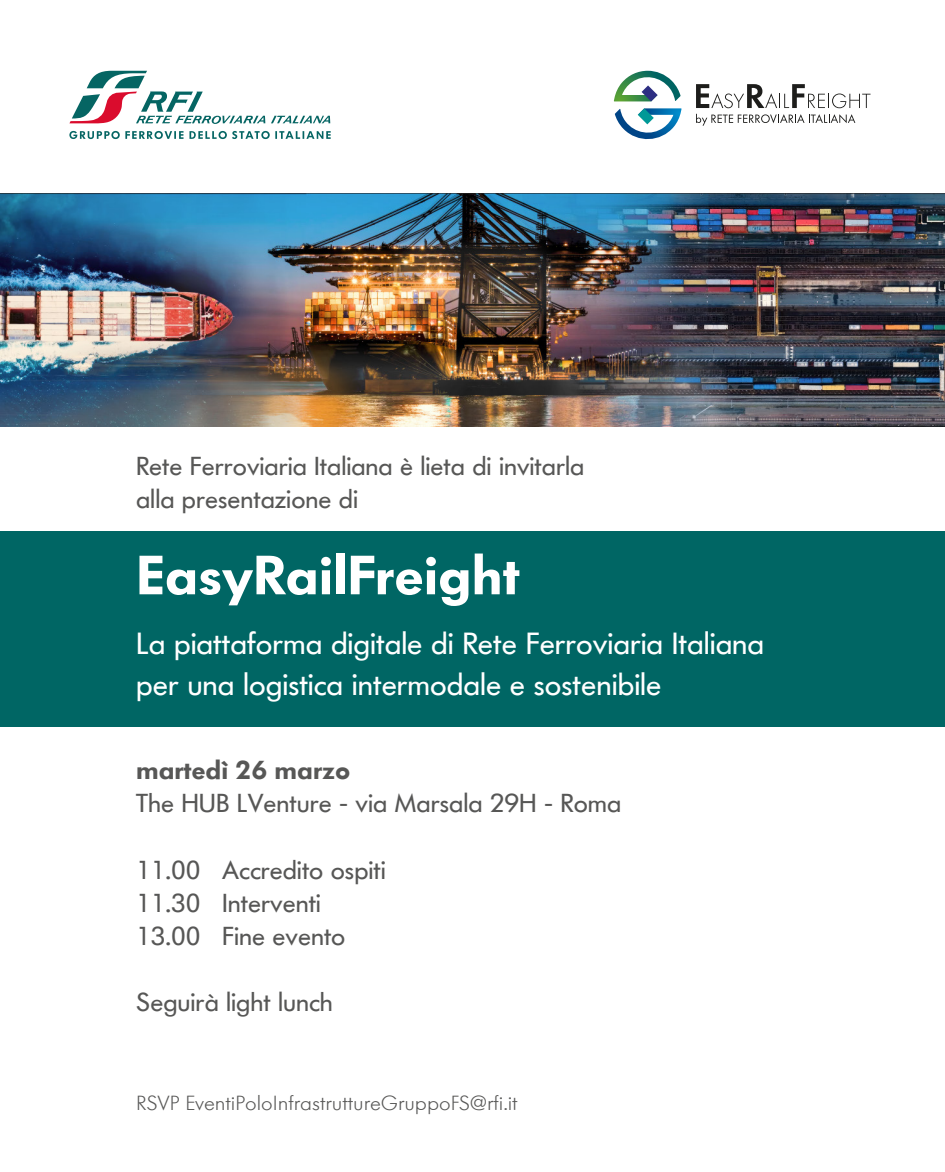
<style>
.page{position:relative;width:945px;height:1172px;background:#fff}
.page>*{position:absolute;margin:0;border:0;box-sizing:border-box;transform-origin:0 0}
.t1{font:600 54.6px "Futura Serie BQ";color:#fff;scale:1.05 1}
.t2{font:30.45px/41.1px "Futura Serie BQ";color:#fff;scale:1.05 1}
.t3{font:25.9px/33.2px "Futura Serie BQ";color:#575756;scale:1.05 1}
.t4{font:600 25.9px "Futura Serie BQ";color:#575756;scale:1.05 1}
.t5{font:300 20.3px "Futura Serie BQ";color:#575756;scale:1.05 1}
</style>
<div class="page">
<img style="left:0;top:193px;width:945px;height:233px">
<div style="left:0;top:531px;width:945px;height:195px;background:#006664"></div>
<svg style="left:69px;top:71px;width:261px;height:53px"></svg>
<svg style="left:69px;top:131px;width:262px;height:8px"></svg>
<svg style="left:614px;top:71px;width:67px;height:30px"></svg>
<svg style="left:615px;top:108px;width:67px;height:31px"></svg>
<svg style="left:696px;top:114px;width:159px;height:12px"></svg>
<svg style="left:696px;top:84px;width:175px;height:24px"></svg>
<p class="t3" style="left:136px;top:449px;width:428px">Rete Ferroviaria Italiana è lieta di invitarla alla presentazione di</p>
<h1 class="t1" style="left:136px;top:543px;width:366px">EasyRailFreight</h1>
<p class="t2" style="left:136px;top:623px;width:600px">La piattaforma digitale di Rete Ferroviaria Italiana per una logistica intermodale e sostenibile</p>
<p class="t4" style="left:136px;top:755px;width:205px">martedì 26 marzo</p>
<p class="t3" style="left:136px;top:787px;width:463px">The HUB LVenture - via Marsala 29H - Roma</p>
<p class="t3" style="left:136px;top:853px;width:239px">11.00 Accredito ospiti<br>11.30 Interventi<br>13.00 Fine evento</p>
<p class="t3" style="left:136px;top:986px;width:189px">Seguirà light lunch</p>
<p class="t5" style="left:136px;top:1091px;width:365px">RSVP EventiPoloInfrastruttureGruppoFS@rfi.it</p>
</div>
